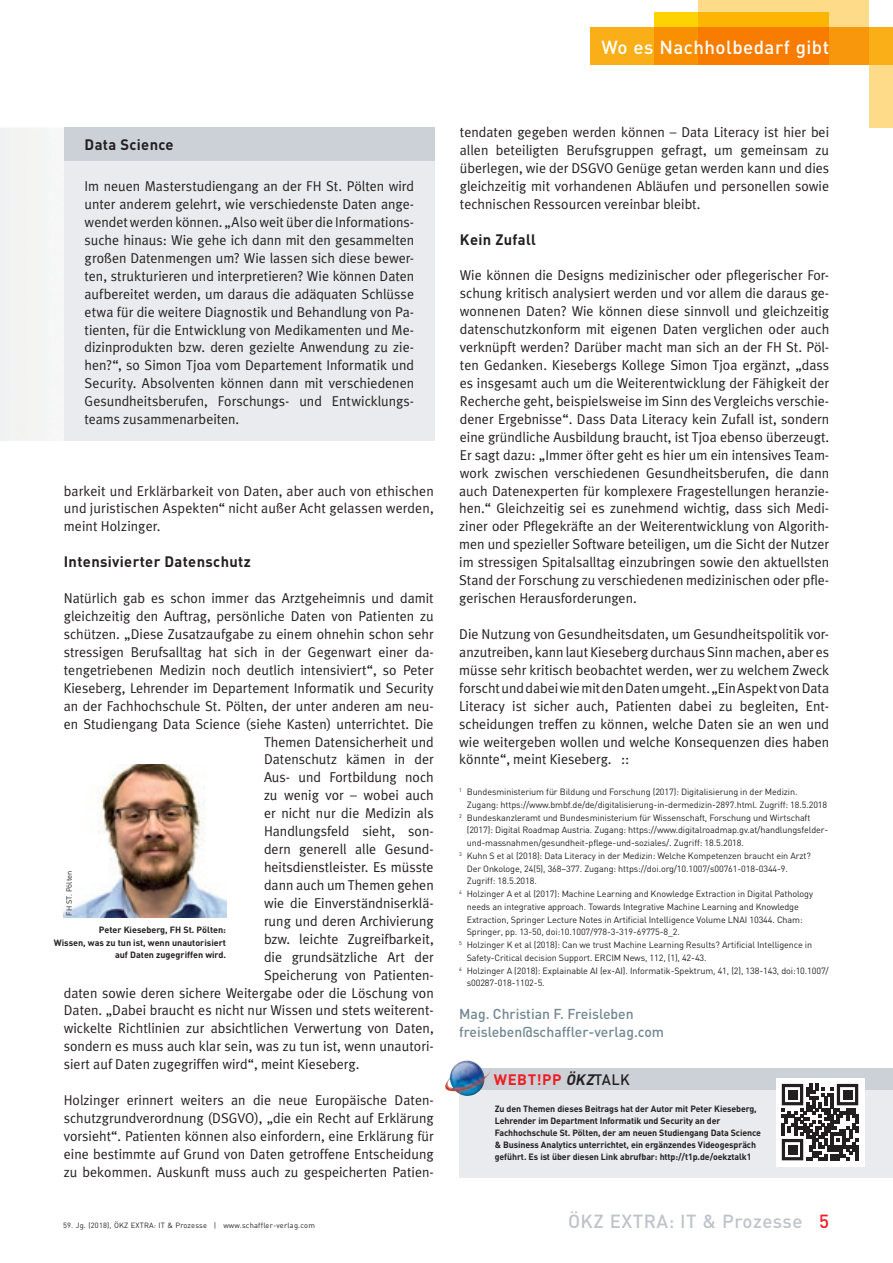
<style>
.page{position:relative;width:893px;height:1263px;background:#fff}
.page>*{position:absolute;margin:0;border:0;box-sizing:border-box;transform-origin:0 0}
.t1{font:500 18.75px "DIN";letter-spacing:.025em;color:#bec4ca}
.t2{font:500 18.75px "DIN";letter-spacing:.025em;color:#fff}
.t3{font:700 15px "DIN";letter-spacing:.025em;color:#231f20}
.t4{font:700 15px "DIN";letter-spacing:.035em;color:#ee1d23}
.t5{font:14.25px/17.9px "Meta Plus Normal";color:#231f20;text-align:justify}
.t6{font:500 14.25px/18px "DIN";color:#728793}
.t7{font:9px "DIN";letter-spacing:-.01em;color:#231f20}
.t8{font:700 9px/12px "DIN";letter-spacing:-.01em;color:#231f20;text-align:right}
.t9{font:7.5px "DIN";letter-spacing:.025em;color:#231f20}
.t10{font:7.5px "DIN";color:#231f20}
.s1{font-style:italic;color:#231f20}
.s2{font-weight:500;color:#231f20}
.s3{color:#ee1d23}
</style>
<div class="page">
<img style="left:64px;top:764px;width:162px;height:153px">
<div style="left:476px;top:1068px;width:417px;height:23px;background:#ccd1d7"></div>
<div style="left:459px;top:1090px;width:434px;height:88px;background:#eaebee"></div>
<img style="left:445px;top:1060px;width:46px;height:36px">
<div style="left:64px;top:128px;width:370px;height:313px;background:#eaebee"></div>
<div style="left:64px;top:128px;width:370px;height:33px;background:#ccd1d7"></div>
<div style="left:776px;top:1078px;width:88px;height:88px;background:#fff"></div>
<svg style="left:782px;top:1084px;width:76px;height:76px"></svg>
<div style="left:788px;top:1090px;width:9px;height:9px;background:#231f20"></div>
<div style="left:843px;top:1090px;width:9px;height:9px;background:#231f20"></div>
<div style="left:788px;top:1145px;width:9px;height:9px;background:#231f20"></div>
<div style="left:590px;top:28px;width:303px;height:37px;background:#faaf18"></div>
<div style="left:869px;top:65px;width:24px;height:63px;background:#fddb89"></div>
<svg style="left:698px;top:0;width:171px;height:65px;background:#fbc158"></svg>
<svg style="left:655px;top:13px;width:174px;height:52px;background:#f89100"></svg>
<h1 class="t2" style="left:602px;top:35px;width:229px">Wo es Nachholbedarf gibt</h1>
<p class="t3" style="left:85px;top:135px;width:91px">Data Science</p>
<p class="t5" style="left:85px;top:177px;width:331px">Im neuen Masterstudiengang an der FH St. Pölten wird unter anderem gelehrt, wie verschiedenste Daten ange&shy;wendet werden können. „Also weit über die Informations&shy;suche hinaus: Wie gehe ich dann mit den gesammelten großen Datenmengen um? Wie lassen sich diese bewer&shy;ten, strukturieren und interpretieren? Wie können Daten aufbereitet werden, um daraus die adäquaten Schlüsse etwa für die weitere Diagnostik und Behandlung von Pa&shy;tienten, für die Entwicklung von Medikamenten und Me&shy;dizinprodukten bzw. deren gezielte Anwendung zu zie&shy;hen?“, so Simon Tjoa vom Departement Informatik und Security. Absolventen können dann mit verschiedenen Gesundheitsberufen, Forschungs- und Entwicklungs&shy;teams zusammenarbeiten.</p>
<p class="t5" style="left:64px;top:481px;width:371px">barkeit und Erklärbarkeit von Daten, aber auch von ethischen und juristischen Aspekten“ nicht außer Acht gelassen werden, meint Holzinger.</p>
<p class="t3" style="left:64px;top:552px;width:188px">Intensivierter Datenschutz</p>
<p class="t5" style="left:64px;top:589px;width:371px">Natürlich gab es schon immer das Arztgeheimnis und damit</p>
<p class="t5" style="left:64px;top:607px;width:371px">gleichzeitig den Auftrag, persönliche Daten von Patienten zu</p>
<p class="t5" style="left:64px;top:625px;width:371px">schützen. „Diese Zusatzaufgabe zu einem ohnehin schon sehr</p>
<p class="t5" style="left:64px;top:643px;width:371px">stressigen Berufsalltag hat sich in der Gegenwart einer da-</p>
<p class="t5" style="left:64px;top:661px;width:371px">tengetriebenen Medizin noch deutlich intensiviert“, so Peter</p>
<p class="t5" style="left:64px;top:679px;width:371px">Kieseberg, Lehrender im Departement Informatik und Security</p>
<p class="t5" style="left:64px;top:697px;width:371px">an der Fachhochschule St. Pölten, der unter anderen am neu-</p>
<p class="t5" style="left:64px;top:714px;width:371px">en Studiengang Data Science (siehe Kasten) unterrichtet. Die</p>
<p class="t5" style="left:264px;top:732px;width:171px">Themen Datensicherheit und</p>
<p class="t5" style="left:264px;top:750px;width:171px">Datenschutz kämen in der</p>
<p class="t5" style="left:264px;top:768px;width:171px">Aus- und Fortbildung noch</p>
<p class="t5" style="left:264px;top:786px;width:171px">zu wenig vor – wobei auch</p>
<p class="t5" style="left:264px;top:804px;width:171px">er nicht nur die Medizin als</p>
<p class="t5" style="left:264px;top:822px;width:171px">Handlungsfeld sieht, son-</p>
<p class="t5" style="left:264px;top:840px;width:171px">dern generell alle Gesund-</p>
<p class="t5" style="left:264px;top:858px;width:171px">heitsdienstleister. Es müsste</p>
<p class="t5" style="left:264px;top:876px;width:171px">dann auch um Themen gehen</p>
<p class="t5" style="left:264px;top:894px;width:171px">wie die Einverständniserklä-</p>
<p class="t5" style="left:264px;top:912px;width:171px">rung und deren Archivierung</p>
<p class="t5" style="left:264px;top:930px;width:171px">bzw. leichte Zugreifbarkeit,</p>
<p class="t5" style="left:264px;top:947px;width:171px">die grundsätzliche Art der</p>
<p class="t5" style="left:264px;top:965px;width:171px">Speicherung von Patienten-</p>
<p class="t5" style="left:64px;top:983px;width:371px">daten sowie deren sichere Weitergabe oder die Löschung von</p>
<p class="t5" style="left:64px;top:1001px;width:371px">Daten. „Dabei braucht es nicht nur Wissen und stets weiterent-</p>
<p class="t5" style="left:64px;top:1019px;width:371px">wickelte Richtlinien zur absichtlichen Verwertung von Daten,</p>
<p class="t5" style="left:64px;top:1037px;width:371px">sondern es muss auch klar sein, was zu tun ist, wenn unautori-</p>
<p class="t5" style="left:64px;top:1055px;width:297px">siert auf Daten zugegriffen wird“, meint Kieseberg.</p>
<p class="t5" style="left:64px;top:1091px;width:371px">Holzinger erinnert weiters an die neue Europäische Daten&shy;schutzgrundverordnung (DSGVO), „die ein Recht auf Erklärung vorsieht“. Patienten können also einfordern, eine Erklärung für eine bestimmte auf Grund von Daten getroffene Entscheidung zu bekommen. Auskunft muss auch zu gespeicherten Patien-</p>
<p class="t10" style="left:64px;top:915px;width:46px;rotate:-90deg">FH ST. Pölten</p>
<p class="t8" style="left:54px;top:923px;width:174px;line-height:12.8px">Peter Kieseberg, FH St. Pölten:<br>Wissen, was zu tun ist, wenn unautorisiert auf Daten zugegriffen wird.</p>
<p class="t5" style="left:460px;top:123px;width:371px">tendaten gegeben werden können – Data Literacy ist hier bei allen beteiligten Berufsgruppen gefragt, um gemeinsam zu überlegen, wie der DSGVO Genüge getan werden kann und dies gleichzeitig mit vorhandenen Abläufen und personellen sowie technischen Ressourcen vereinbar bleibt.</p>
<p class="t3" style="left:460px;top:229px;width:78px">Kein Zufall</p>
<p class="t5" style="left:459px;top:266px;width:371px">Wie können die Designs medizinischer oder pflegerischer For&shy;schung kritisch analysiert werden und vor allem die daraus ge&shy;wonnenen Daten? Wie können diese sinnvoll und gleichzeitig datenschutzkonform mit eigenen Daten verglichen oder auch verknüpft werden? Darüber macht man sich an der FH St. Pöl&shy;ten Gedanken. Kiesebergs Kollege Simon Tjoa ergänzt, „dass es insgesamt auch um die Weiterentwicklung der Fähigkeit der Recherche geht, beispielsweise im Sinn des Vergleichs verschie&shy;dener Ergebnisse“. Dass Data Literacy kein Zufall ist, sondern eine gründliche Ausbildung braucht, ist Tjoa ebenso überzeugt.<br>Er sagt dazu: „Immer öfter geht es hier um ein intensives Team&shy;work zwischen verschiedenen Gesundheitsberufen, die dann auch Datenexperten für komplexere Fragestellungen heranzie&shy;hen.“ Gleichzeitig sei es zunehmend wichtig, dass sich Medi&shy;ziner oder Pflegekräfte an der Weiterentwicklung von Algorith&shy;men und spezieller Software beteiligen, um die Sicht der Nutzer im stressigen Spitalsalltag einzubringen sowie den aktuellsten Stand der Forschung zu verschiedenen medizinischen oder pfle&shy;gerischen Herausforderungen.</p>
<p class="t5" style="left:459px;top:625px;width:371px">Die Nutzung von Gesundheitsdaten, um Gesundheitspolitik vor&shy;anzutreiben, kann laut Kieseberg durchaus Sinn machen, aber es müsse sehr kritisch beobachtet werden, wer zu welchem Zweck forscht und dabei wie mit den Daten umgeht. „Ein Aspekt von Data Literacy ist sicher auch, Patienten dabei zu begleiten, Ent&shy;scheidungen treffen zu können, welche Daten sie an wen und wie weitergeben wollen und welche Konsequenzen dies haben könnte“, meint Kieseberg. ::</p>
<p class="t7" style="left:459px;top:786px;width:340px"><sup>1</sup> Bundesministerium für Bildung und Forschung (2017): Digitalisierung in der Medizin.</p>
<p class="t7" style="left:467px;top:799px;width:362px">Zugang: https://www.bmbf.de/de/digitalisierung-in-dermedizin-2897.html. Zugriff: 18.5.2018</p>
<p class="t7" style="left:459px;top:812px;width:353px"><sup>2</sup> Bundeskanzleramt und Bundesministerium für Wissenschaft, Forschung und Wirtschaft</p>
<p class="t7" style="left:467px;top:824px;width:363px">(2017): Digital Roadmap Austria. Zugang: https://www.digitalroadmap.gv.at/handlungsfelder-</p>
<p class="t7" style="left:467px;top:837px;width:279px">und-massnahmen/gesundheit-pflege-und-soziales/. Zugriff: 18.5.2018.</p>
<p class="t7" style="left:459px;top:850px;width:353px"><sup>3</sup> Kuhn S et al (2018): Data Literacy in der Medizin: Welche Kompetenzen braucht ein Arzt?</p>
<p class="t7" style="left:467px;top:863px;width:323px">Der Onkologe, 24(5), 368–377. Zugang: https://doi.org/10.1007/s00761-018-0344-9.</p>
<p class="t7" style="left:467px;top:875px;width:72px">Zugriff: 18.5.2018.</p>
<p class="t7" style="left:459px;top:888px;width:355px"><sup>4</sup> Holzinger A et al (2017): Machine Learning and Knowledge Extraction in Digital Pathology</p>
<p class="t7" style="left:467px;top:901px;width:334px">needs an integrative approach. Towards Integrative Machine Learning and Knowledge</p>
<p class="t7" style="left:467px;top:914px;width:337px">Extraction, Springer Lecture Notes in Artificial Intelligence Volume LNAI 10344. Cham:</p>
<p class="t7" style="left:467px;top:926px;width:215px">Springer, pp. 13-50, doi:10.1007/978-3-319-69775-8_2.</p>
<p class="t7" style="left:459px;top:939px;width:354px"><sup>5</sup> Holzinger K et al (2018): Can we trust Machine Learning Results? Artificial Intelligence in</p>
<p class="t7" style="left:467px;top:952px;width:241px">Safety-Critical decision Support. ERCIM News, 112, (1), 42-43.</p>
<p class="t7" style="left:459px;top:965px;width:371px"><sup>6</sup> Holzinger A (2018): Explainable AI (ex-AI). Informatik-Spektrum, 41, (2), 138-143, doi:10.1007/</p>
<p class="t7" style="left:467px;top:977px;width:79px">s00287-018-1102-5.</p>
<p class="t6" style="left:459px;top:1005px;width:206px">Mag. Christian F. Freisleben freisleben@schaffler-verlag.com</p>
<p class="t4" style="left:494px;top:1070px;width:137px">WEBT!PP <span class="s1">ÖKZ</span><span class="s2">TALK</span></p>
<p class="t8" style="left:495px;top:1103px;width:268px;text-align:left">Zu den Themen dieses Beitrags hat der Autor mit Peter Kieseberg, Lehrender im Department Informatik und Security an der Fachhochschule St. Pölten, der am neuen Studiengang Data Science &amp; Business Analytics unterrichtet, ein ergänzendes Videogespräch geführt. Es ist über diesen Link abrufbar: http://t1p.de/oekztalk1</p>
<p class="t9" style="left:63px;top:1220px;width:253px">59. Jg. (2018), ÖKZ EXTRA: IT &amp; Prozesse | www.schaffler-verlag.com</p>
<h1 class="t1" style="left:568px;top:1209px;width:263px">ÖKZ EXTRA: IT &amp; Prozesse <span class="s3">5</span></h1>
</div>
